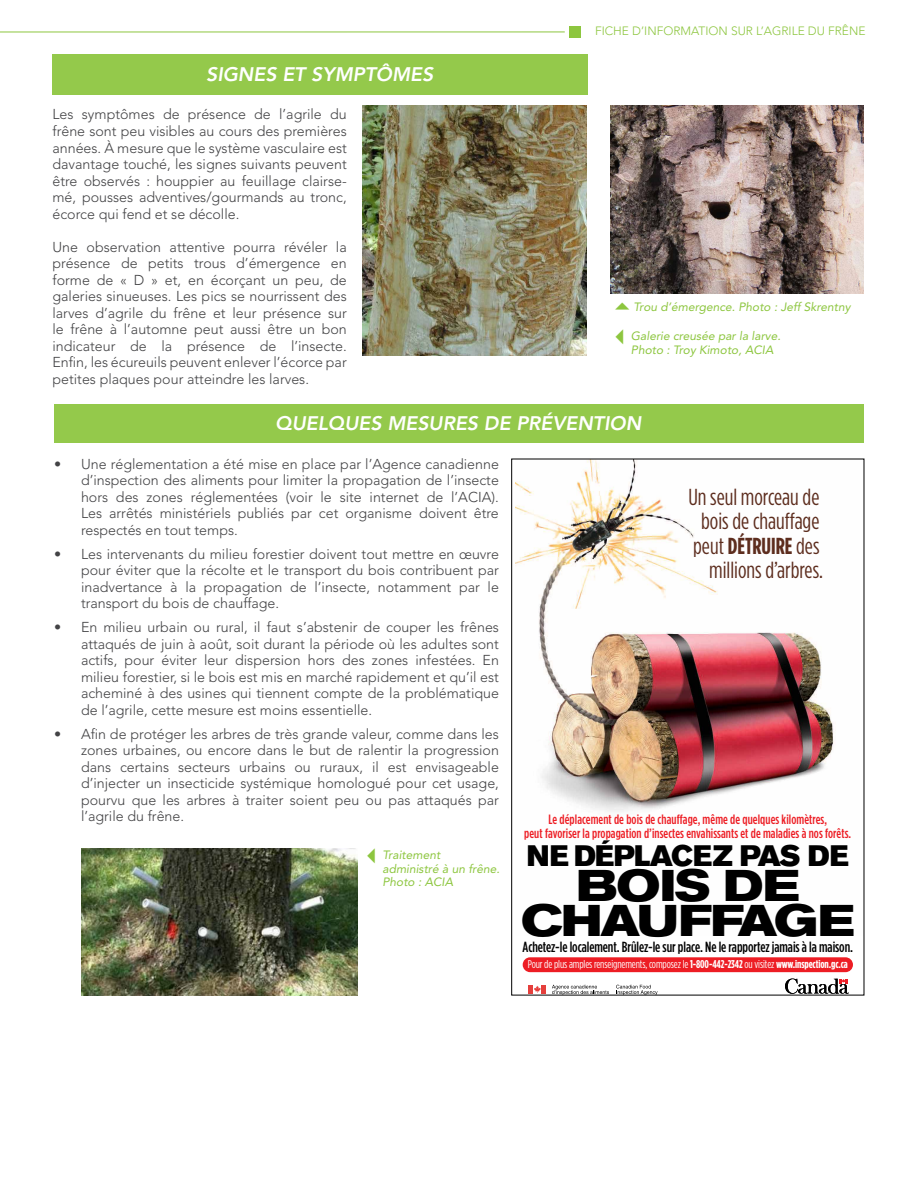
<style>
.page{position:relative;width:918px;height:1188px;background:#fff}
.page>*{position:absolute;margin:0;border:0;box-sizing:border-box;transform-origin:0 0}
.t1{font:700 expanded 44.1px/35px "Akzidenz Grotesk BE";color:#000;text-align:center}
.t2{font:29.4px "Akzidenz Grotesk BE Super";color:#000}
.t3{font:23.1px/24.5px "Gotham Condensed";color:#5d2d1e;text-align:right}
.t4{font:italic 800 19.5px "Avenir";color:#fff}
.t5{font:500 14.7px "Gotham Condensed";letter-spacing:-.005em;color:#000}
.t6{font:300 14.25px/16.5px "Avenir";color:#434345;text-align:justify}
.t7{font:500 13.5px/13.5px "Gotham Condensed";letter-spacing:.005em;color:#ed1d24;text-align:center}
.t8{font:italic 12px/13.5px "Avenir";color:#8dc63f}
.t9{font:300 12px "Avenir";color:#8dc63f}
.t10{font:11.25px "Gotham Condensed";letter-spacing:-.01em;color:#fff}
.s1{font-weight:700}
</style>
<div class="page">
<hr style="left:0;top:32px;width:565px;height:1px;background:#8dc63f">
<div style="left:569px;top:26px;width:11px;height:11px;background:#8dc63f"></div>
<div style="left:54px;top:404px;width:810px;height:39px;background:#94c94b"></div>
<div style="left:523px;top:957px;width:330px;height:15px;background:#ed1d24;border-radius:7px"></div>
<img style="left:516px;top:461px;width:318px;height:351px">
<svg style="left:529px;top:985px;width:17px;height:8px"></svg>
<svg style="left:616px;top:985px;width:42px;height:8px"></svg>
<svg style="left:552px;top:985px;width:57px;height:8px"></svg>
<svg style="left:785px;top:979px;width:64px;height:14px"></svg>
<img style="left:81px;top:848px;width:276px;height:147px">
<img style="left:362px;top:106px;width:225px;height:249px">
<div style="left:52px;top:54px;width:536px;height:40px;background:#94c94b"></div>
<img style="left:610px;top:106px;width:253px;height:188px">
<h3 class="t4" style="left:206px;top:63px;width:229px">SIGNES ET SYMPTÔMES</h3>
<p class="t6" style="left:52px;top:106px;width:296px">Les symptômes de présence de l’agrile du frêne sont peu visibles au cours des premières années. À mesure que le système vasculaire est davantage touché, les signes suivants peuvent être observés : houppier au feuillage clairse&shy;mé, pousses adventives/gourmands au tronc, écorce qui fend et se décolle.</p>
<p class="t6" style="left:52px;top:238px;width:296px">Une observation attentive pourra révéler la présence de petits trous d’émergence en forme de « D » et, en écorçant un peu, de galeries sinueuses. Les pics se nourrissent des larves d’agrile du frêne et leur présence sur le frêne à l’automne peut aussi être un bon indicateur de la présence de l’insecte.<br>Enfin, les écureuils peuvent enlever l’écorce par petites plaques pour atteindre les larves.</p>
<p class="t9" style="left:595px;top:23px;width:272px">FICHE D’INFORMATION SUR L’AGRILE DU FRÊNE</p>
<p class="t8" style="left:634px;top:300px;width:219px">Trou d’émergence. Photo : Jeff Skrentny</p>
<p class="t8" style="left:631px;top:329px;width:151px">Galerie creusée par la larve.<br>Photo : Troy Kimoto, ACIA</p>
<h3 class="t4" style="left:275px;top:412px;width:368px">QUELQUES MESURES DE PRÉVENTION</h3>
<p class="t6" style="left:81px;top:456px;width:419px;text-indent:-27px">• Une réglementation a été mise en place par l’Agence canadienne d’inspection des aliments pour limiter la propagation de l’insecte hors des zones réglementées (voir le site internet de l’ACIA).<br>Les arrêtés ministériels publiés par cet organisme doivent être respectés en tout temps.</p>
<p class="t6" style="left:81px;top:546px;width:419px;text-indent:-27px">• Les intervenants du milieu forestier doivent tout mettre en œuvre pour éviter que la récolte et le transport du bois contribuent par inadvertance à la propagation de l’insecte, notamment par le transport du bois de chauffage.</p>
<p class="t6" style="left:81px;top:619px;width:420px;text-indent:-27px">• En milieu urbain ou rural, il faut s’abstenir de couper les frênes attaqués de juin à août, soit durant la période où les adultes sont actifs, pour éviter leur dispersion hors des zones infestées. En milieu forestier, si le bois est mis en marché rapidement et qu’il est acheminé à des usines qui tiennent compte de la problématique de l’agrile, cette mesure est moins essentielle.</p>
<p class="t6" style="left:81px;top:726px;width:419px;text-indent:-27px">• Afin de protéger les arbres de très grande valeur, comme dans les zones urbaines, ou encore dans le but de ralentir la progression dans certains secteurs urbains ou ruraux, il est envisageable d’injecter un insecticide systémique homologué pour cet usage, pourvu que les arbres à traiter soient peu ou pas attaqués par l’agrile du frêne.</p>
<p class="t8" style="left:382px;top:848px;width:119px">Traitement<br>administré à un frêne.<br>Photo : ACIA</p>
<h3 class="t3" style="left:688px;top:484px;width:136px">Un seul morceau de bois de chauffage peut <span class="s1">DÉTRUIRE</span> des millions d’arbres.</h3>
<p class="t7" style="left:524px;top:812px;width:329px">Le déplacement de bois de chauffage, même de quelques kilomètres,<br>peut favoriser la propagation d’insectes envahissants et de maladies à nos forêts.</p>
<h2 class="t2" style="left:527px;top:839px;width:323px">NE DÉPLACEZ PAS DE</h2>
<h1 class="t1" style="left:521px;top:869px;width:335px">BOIS DE<br>CHAUFFAGE</h1>
<p class="t5" style="left:523px;top:938px;width:332px">Achetez-le localement. Brûlez-le sur place. Ne le rapportez jamais à la maison.</p>
<p class="t10" style="left:528px;top:958px;width:322px">Pour deplusamples renseignements, composez le<span class="s1">1-800-442-2342</span> ouvisitez <span class="s1">www.inspection.gc.ca</span></p>
</div>
